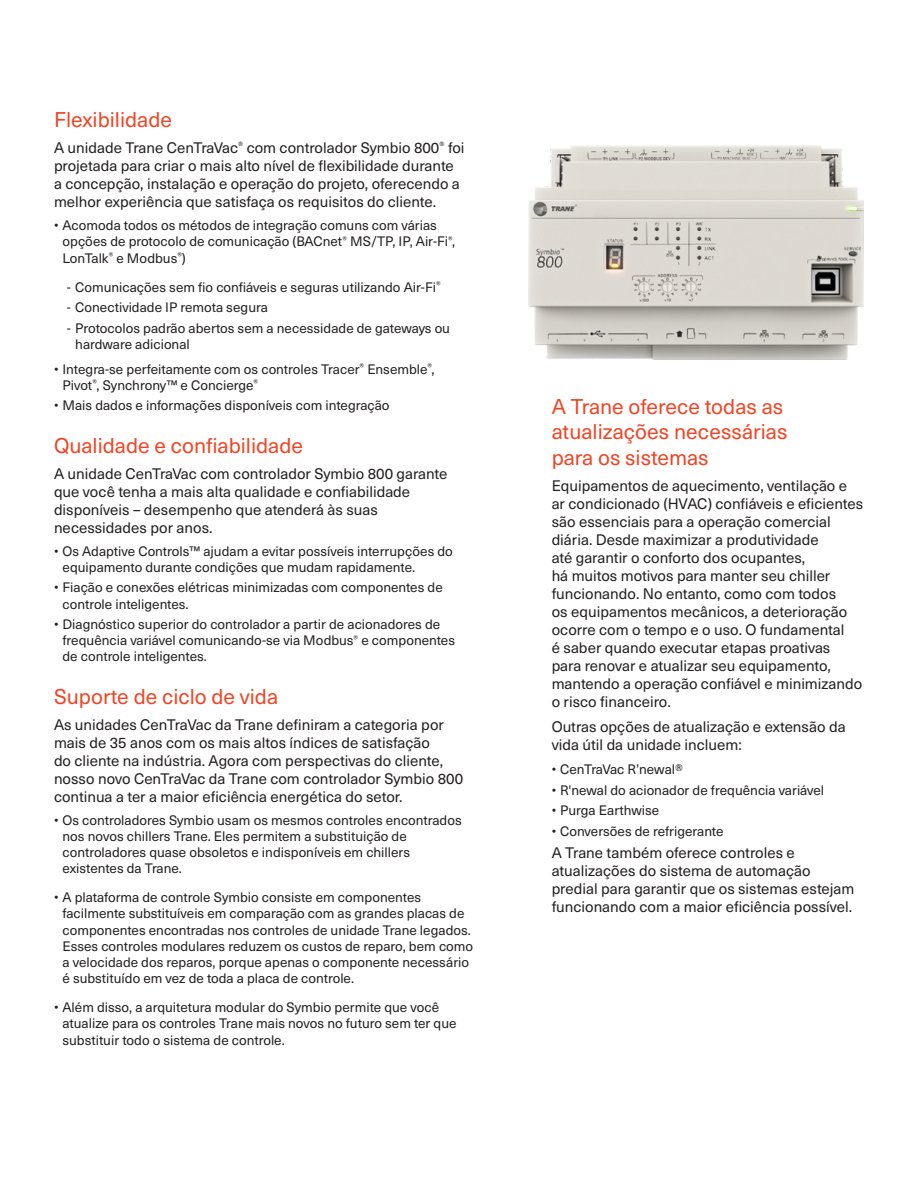
<style>
.page{position:relative;width:918px;height:1188px;background:#fff}
.page>*{position:absolute;margin:0;border:0;box-sizing:border-box;transform-origin:0 0}
.tit4{font:21px/25.2px "Neue Haas Unica W1 G";color:#f04524}
.text2{font:15px/18px "Neue Haas Unica W1 G";color:#231f20}
.t1{font:13.5px/16.2px "Neue Haas Unica W1 G";color:#231f20}
</style>
<div class="page">
<img style="left:528px;top:146px;width:336px;height:213px">
<p class="tit4" style="left:54px;top:105px;width:120px">Flexibilidade</p>
<p class="text2" style="left:54px;top:138px;width:412px">A unidade Trane CenTraVac<sup>®</sup> com controlador Symbio 800<sup>®</sup> foi projetada para criar o mais alto nível de flexibilidade durante a concepção, instalação e operação do projeto, oferecendo a melhor experiência que satisfaça os requisitos do cliente.</p>
<p class="t1" style="left:63px;top:216px;width:394px;text-indent:-9px">• Acomoda todos os métodos de integração comuns com várias opções de protocolo de comunicação (BACnet<sup>®</sup> MS/TP, IP, Air-Fi<sup>®</sup>,<br>LonTalk<sup>®</sup> e Modbus<sup>®</sup>)</p>
<p class="t1" style="left:67px;top:278px;width:375px">- Comunicações sem fio confiáveis e seguras utilizando Air-Fi<sup>®</sup></p>
<p class="t1" style="left:67px;top:299px;width:203px">- Conectividade IP remota segura</p>
<p class="t1" style="left:75px;top:319px;width:376px;text-indent:-9px">- Protocolos padrão abertos sem a necessidade de gateways ou hardware adicional</p>
<p class="t1" style="left:63px;top:360px;width:374px;text-indent:-9px">• Integra-se perfeitamente com os controles Tracer<sup>®</sup> Ensemble<sup>®</sup>,<br>Pivot<sup>®</sup>, Synchrony™ e Concierge<sup>®</sup></p>
<p class="t1" style="left:54px;top:397px;width:337px">• Mais dados e informações disponíveis com integração</p>
<p class="tit4" style="left:54px;top:431px;width:251px">Qualidade e confiabilidade</p>
<p class="text2" style="left:54px;top:464px;width:395px">A unidade CenTraVac com controlador Symbio 800 garante que você tenha a mais alta qualidade e confiabilidade disponíveis – desempenho que atenderá às suas necessidades por anos.</p>
<p class="t1" style="left:63px;top:542px;width:392px;text-indent:-9px">• Os Adaptive Controls™ ajudam a evitar possíveis interrupções do equipamento durante condições que mudam rapidamente.</p>
<p class="t1" style="left:63px;top:579px;width:382px;text-indent:-9px">• Fiação e conexões elétricas minimizadas com componentes de controle inteligentes.</p>
<p class="t1" style="left:63px;top:615px;width:394px;text-indent:-9px">• Diagnóstico superior do controlador a partir de acionadores de frequência variável comunicando-se via Modbus<sup>®</sup> e componentes de controle inteligentes.</p>
<p class="tit4" style="left:54px;top:682px;width:226px">Suporte de ciclo de vida</p>
<p class="text2" style="left:54px;top:715px;width:411px">As unidades CenTraVac da Trane definiram a categoria por mais de 35 anos com os mais altos índices de satisfação<br>do cliente na indústria. Agora com perspectivas do cliente, nosso novo CenTraVac da Trane com controlador Symbio 800 continua a ter a maior eficiência energética do setor.</p>
<p class="t1" style="left:63px;top:811px;width:401px;text-indent:-9px">• Os controladores Symbio usam os mesmos controles encontrados nos novos chillers Trane. Eles permitem a substituição de controladores quase obsoletos e indisponíveis em chillers existentes da Trane.</p>
<p class="t1" style="left:63px;top:889px;width:412px;text-indent:-9px">• A plataforma de controle Symbio consiste em componentes facilmente substituíveis em comparação com as grandes placas de componentes encontradas nos controles de unidade Trane legados.<br>Esses controles modulares reduzem os custos de reparo, bem como a velocidade dos reparos, porque apenas o componente necessário é substituído em vez de toda a placa de controle.</p>
<p class="t1" style="left:63px;top:999px;width:396px;text-indent:-9px">• Além disso, a arquitetura modular do Symbio permite que você atualize para os controles Trane mais novos no futuro sem ter que substituir todo o sistema de controle.</p>
<p class="tit4" style="left:552px;top:393px;width:237px">A Trane oferece todas as atualizações necessárias para os sistemas</p>
<p class="text2" style="left:552px;top:476px;width:313px">Equipamentos de aquecimento, ventilação e ar condicionado (HVAC) confiáveis e eficientes são essenciais para a operação comercial diária. Desde maximizar a produtividade<br>até garantir o conforto dos ocupantes,<br>há muitos motivos para manter seu chiller funcionando. No entanto, como com todos<br>os equipamentos mecânicos, a deterioração ocorre com o tempo e o uso. O fundamental<br>é saber quando executar etapas proativas para renovar e atualizar seu equipamento, mantendo a operação confiável e minimizando o risco financeiro.</p>
<p class="text2" style="left:552px;top:716px;width:296px">Outras opções de atualização e extensão da vida útil da unidade incluem:</p>
<p class="t1" style="left:552px;top:761px;width:133px">• CenTraVac R’newal®</p>
<p class="t1" style="left:552px;top:781px;width:274px">• R'newal do acionador de frequência variável</p>
<p class="t1" style="left:552px;top:801px;width:109px">• Purga Earthwise</p>
<p class="t1" style="left:552px;top:822px;width:173px">• Conversões de refrigerante</p>
<p class="text2" style="left:552px;top:843px;width:304px">A Trane também oferece controles e atualizações do sistema de automação predial para garantir que os sistemas estejam funcionando com a maior eficiência possível.</p>
</div>
